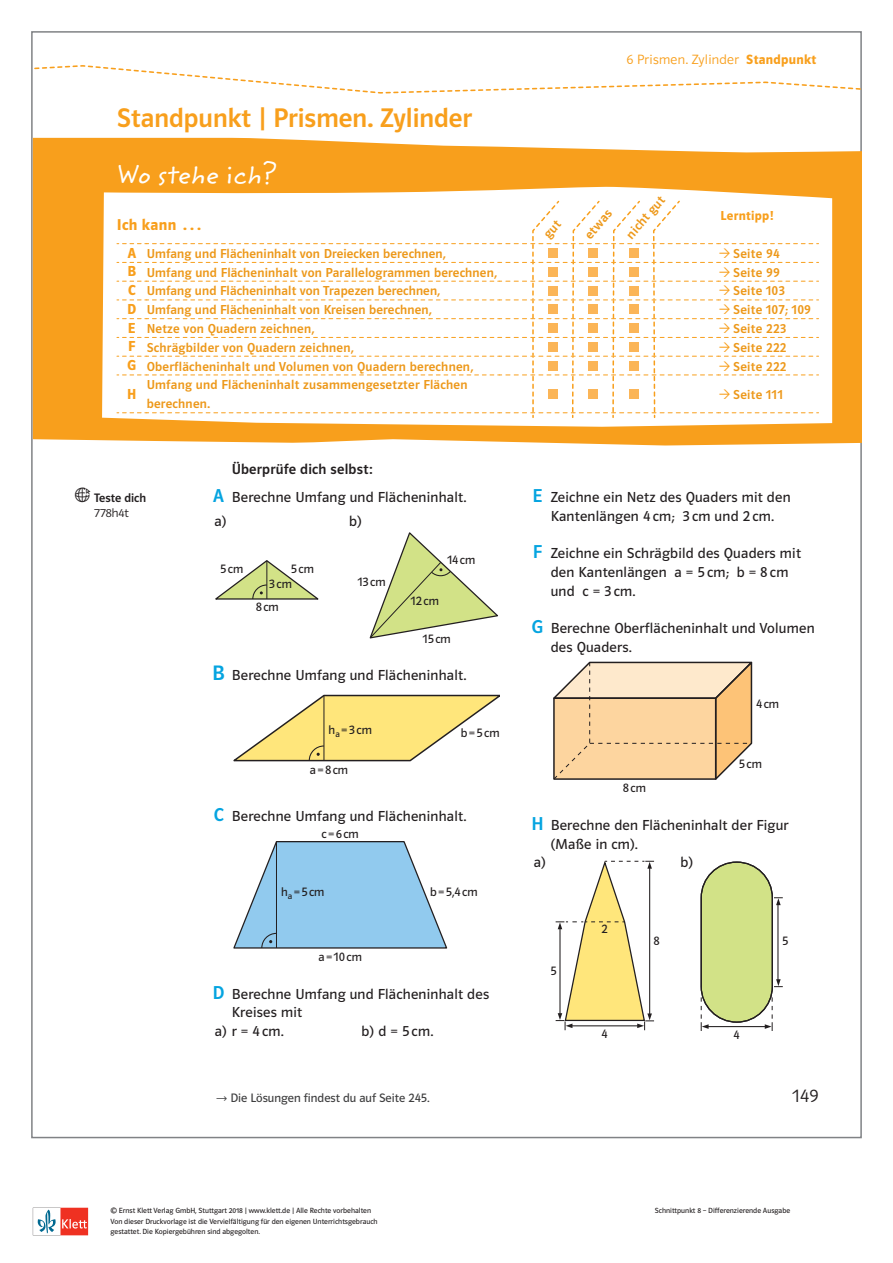
<style>
.page{position:relative;width:893px;height:1263px;background:#fff}
.page>*{position:absolute;margin:0;border:0;box-sizing:border-box;transform-origin:0 0}
.t1{font:27px "Polo MA11 K Krftg";color:#f89f1c}
.t2{font:27px "Zemke Hand ITC";letter-spacing:.01em;color:#fff}
.t3{font:18px "Polo MA11 K Leicht";color:#231f20}
.t4{font:15.75px "Polo MA11 K Hfett";letter-spacing:.02em;color:#f89f1c}
.t5{font:14.55px/18.8px "Polo MA11 K Buch";letter-spacing:.015em;color:#231f20}
.t6{font:14.55px "Polo MA11 K Krftg";letter-spacing:.015em;color:#231f20}
.t7{font:14.55px "Polo MA11 K Hfett";color:#f89f1c}
.t8{font:13.5px "Polo MA11 K Leicht";letter-spacing:.02em;color:#f89f1c}
.t9{font:13.05px/18.8px "Polo MA11 K Krftg";letter-spacing:.02em;color:#ed9819}
.t10{font:13.05px "Polo MA11 K Hfett";letter-spacing:.02em;color:#f89f1c}
.t11{font:12.3px "Polo MA11 K Buch";color:#231f20}
.t12{font:12.3px "Polo MA11 K Buch";color:#3e3e3f}
.t13{font:12.3px "Polo MA11 K Krftg";color:#231f20}
.t14{font:12.3px "Polo ST11 K Leicht";color:#231f20}
.t15{font:7.5px/10.1px "Polo ST11 K Buch";color:#231f20}
.s1{font-family:"Polo MA11 K Hfett"}
.s2{font-family:"Polo MA11 K Hfett";font-size:14.55px;color:#f89f1c}
.s3{font-family:"Polo MA11 K Krftg";font-size:18.75px;color:#05a4e0}
.s4{font-family:"Polo MA11 K Krftg";font-size:21px;color:#05a4e0}
</style>
<div class="page">
<svg style="left:33px;top:1208px;width:55px;height:27px"></svg>
<svg style="left:34px;top:64px;width:828px;height:41px"></svg>
<svg style="left:33px;top:138px;width:829px;height:307px;background:#f8a832"></svg>
<svg style="left:102px;top:187px;width:730px;height:240px"></svg>
<svg style="left:215px;top:560px;width:104px;height:40px"></svg>
<svg style="left:369px;top:532px;width:129px;height:107px"></svg>
<svg style="left:233px;top:694px;width:267px;height:68px"></svg>
<svg style="left:233px;top:841px;width:215px;height:108px"></svg>
<svg style="left:553px;top:661px;width:200px;height:119px;background:#f0cfa3"></svg>
<svg style="left:556px;top:860px;width:98px;height:170px"></svg>
<div style="left:701px;top:862px;width:71px;height:160px;background:#d2e287;border-radius:36px"></div>
<hr style="left:706px;top:1026px;width:61px;height:1px;background:#231f20">
<svg style="left:765px;top:997px;width:8px;height:34px"></svg>
<svg style="left:701px;top:997px;width:8px;height:34px"></svg>
<hr style="left:777px;top:902px;width:1px;height:79px;background:#231f20">
<svg style="left:774px;top:979px;width:9px;height:8px"></svg>
<svg style="left:774px;top:897px;width:9px;height:8px"></svg>
<div style="left:701px;top:861px;width:72px;height:162px;border:1px solid #231f20;border-radius:36px"></div>
<svg style="left:117px;top:199px;width:702px;height:220px"></svg>
<h1 class="t1" style="left:117px;top:103px;width:357px">Standpunkt | Prismen. Zylinder</h1>
<h1 class="t2" style="left:117px;top:155px;width:163px">Wo stehe ich?</h1>
<p class="t4" style="left:117px;top:216px;width:87px">Ich kann …</p>
<p class="t8" style="left:626px;top:52px;width:191px">6 Prismen. Zylinder <span class="s1">Standpunkt</span></p>
<p class="t9" style="left:580px;top:231px;width:36px;rotate:-49deg">etwas</p>
<p class="t9" style="left:622px;top:231px;width:53px;rotate:-49deg">nicht gut</p>
<p class="t10" style="left:720px;top:209px;width:55px">Lerntipp!</p>
<p class="t9" style="left:127px;top:244px;width:320px"><span class="s2">A</span> Umfang und Flächeninhalt von Dreiecken berechnen,</p>
<p class="t9" style="left:733px;top:244px;width:48px">Seite 94</p>
<p class="t9" style="left:127px;top:263px;width:371px"><span class="s2">B</span> Umfang und Flächeninhalt von Parallelogrammen berechnen,</p>
<p class="t9" style="left:733px;top:263px;width:48px">Seite 99</p>
<p class="t9" style="left:128px;top:282px;width:314px"><span class="s2">C</span> Umfang und Flächeninhalt von Trapezen berechnen,</p>
<p class="t9" style="left:733px;top:282px;width:53px">Seite 103</p>
<p class="t9" style="left:127px;top:301px;width:306px"><span class="s2">D</span> Umfang und Flächeninhalt von Kreisen berechnen,</p>
<p class="t9" style="left:733px;top:301px;width:79px">Seite 107; 109</p>
<p class="t9" style="left:128px;top:319px;width:188px"><span class="s2">E</span> Netze von Quadern zeichnen,</p>
<p class="t9" style="left:733px;top:319px;width:55px">Seite 223</p>
<p class="t9" style="left:128px;top:338px;width:227px"><span class="s2">F</span> Schrägbilder von Quadern zeichnen,</p>
<p class="t9" style="left:733px;top:338px;width:55px">Seite 222</p>
<p class="t9" style="left:127px;top:357px;width:348px"><span class="s2">G</span> Oberflächeninhalt und Volumen von Quadern berechnen,</p>
<p class="t9" style="left:733px;top:357px;width:55px">Seite 222</p>
<p class="t7" style="left:127px;top:386px;width:11px">H</p>
<p class="t9" style="left:147px;top:376px;width:322px">Umfang und Flächeninhalt zusammengesetzter Flächen berechnen.</p>
<p class="t9" style="left:733px;top:385px;width:51px">Seite 111</p>
<p class="t13" style="left:94px;top:491px;width:54px">Teste dich</p>
<p class="t14" style="left:94px;top:506px;width:36px">778h4t</p>
<p class="t6" style="left:232px;top:461px;width:142px">Überprüfe dich selbst:</p>
<p class="t5" style="left:213px;top:488px;width:255px"><span class="s3">A</span> Berechne Umfang und Flächeninhalt.</p>
<p class="t5" style="left:214px;top:512px;width:13px">a)</p>
<p class="t5" style="left:349px;top:512px;width:14px">b)</p>
<p class="t11" style="left:220px;top:562px;width:25px">5 cm</p>
<p class="t11" style="left:291px;top:562px;width:25px">5 cm</p>
<p class="t11" style="left:269px;top:578px;width:25px">3 cm</p>
<p class="t11" style="left:256px;top:601px;width:25px">8 cm</p>
<p class="t11" style="left:357px;top:575px;width:30px">13 cm</p>
<p class="t11" style="left:447px;top:554px;width:30px">14 cm</p>
<p class="t11" style="left:411px;top:594px;width:30px">12 cm</p>
<p class="t11" style="left:422px;top:632px;width:30px">15 cm</p>
<p class="t5" style="left:212px;top:666px;width:256px"><span class="s4">B</span> Berechne Umfang und Flächeninhalt.</p>
<p class="t11" style="left:329px;top:723px;width:45px">h<sub>a</sub> = 3 cm</p>
<p class="t11" style="left:461px;top:727px;width:40px">b = 5 cm</p>
<p class="t11" style="left:310px;top:763px;width:40px">a = 8 cm</p>
<p class="t5" style="left:214px;top:806px;width:254px"><span class="s3">C</span> Berechne Umfang und Flächeninhalt.</p>
<p class="t11" style="left:322px;top:827px;width:39px">c = 6 cm</p>
<p class="t11" style="left:281px;top:885px;width:45px">h<sub>a</sub> = 5 cm</p>
<p class="t11" style="left:430px;top:885px;width:49px">b = 5,4 cm</p>
<p class="t11" style="left:318px;top:950px;width:45px">a = 10 cm</p>
<p class="t5" style="left:213px;top:985px;width:278px"><span class="s3">D</span> Berechne Umfang und Flächeninhalt des</p>
<p class="t5" style="left:232px;top:1003px;width:72px">Kreises mit</p>
<p class="t5" style="left:215px;top:1022px;width:70px">a) r = 4 cm.</p>
<p class="t5" style="left:361px;top:1022px;width:73px">b) d = 5 cm.</p>
<p class="t12" style="left:230px;top:1091px;width:201px">Die Lösungen findest du auf Seite 245.</p>
<p class="t5" style="left:533px;top:488px;width:260px;text-align:center"><span class="s3">E</span> Zeichne ein Netz des Quaders mit den<br>Kantenlängen 4 cm; 3 cm und 2 cm.</p>
<p class="t5" style="left:551px;top:544px;width:252px;text-indent:-18px"><span class="s3">F</span> Zeichne ein Schrägbild des Quaders mit den Kantenlängen a = 5 cm; b = 8 cm und c = 3 cm.</p>
<p class="t5" style="left:551px;top:619px;width:265px;text-indent:-19px"><span class="s3">G</span> Berechne Oberflächeninhalt und Volumen des Quaders.</p>
<p class="t11" style="left:756px;top:697px;width:25px">4 cm</p>
<p class="t11" style="left:623px;top:781px;width:25px">8 cm</p>
<p class="t11" style="left:739px;top:757px;width:25px">5 cm</p>
<p class="t5" style="left:531px;top:816px;width:259px"><span class="s3">H</span> Berechne den Flächeninhalt der Figur</p>
<p class="t5" style="left:551px;top:835px;width:89px">(Maße in cm).</p>
<p class="t5" style="left:534px;top:853px;width:13px">a)</p>
<p class="t5" style="left:680px;top:853px;width:14px">b)</p>
<p class="t11" style="left:550px;top:964px;width:8px">5</p>
<p class="t11" style="left:601px;top:923px;width:8px">2</p>
<p class="t11" style="left:601px;top:1027px;width:8px">4</p>
<p class="t11" style="left:653px;top:934px;width:8px">8</p>
<p class="t11" style="left:733px;top:1028px;width:8px">4</p>
<p class="t11" style="left:782px;top:935px;width:8px">5</p>
<h2 class="t3" style="left:792px;top:1086px;width:28px">149</h2>
<p class="t15" style="left:111px;top:1206px;width:262px">© Ernst Klett Verlag GmbH, Stuttgart 2018 | www.klett.de | Alle Rechte vorbehalten</p>
<p class="t15" style="left:655px;top:1206px;width:137px">Schnittpunkt 8 – Differenzierende Ausgabe</p>
<p class="t15" style="left:111px;top:1216px;width:269px">Von dieser Druckvorlage ist die Vervielfältigung für den eigenen Unterrichtsgebrauch gestattet. Die Kopiergebühren sind abgegolten.</p>
</div>
